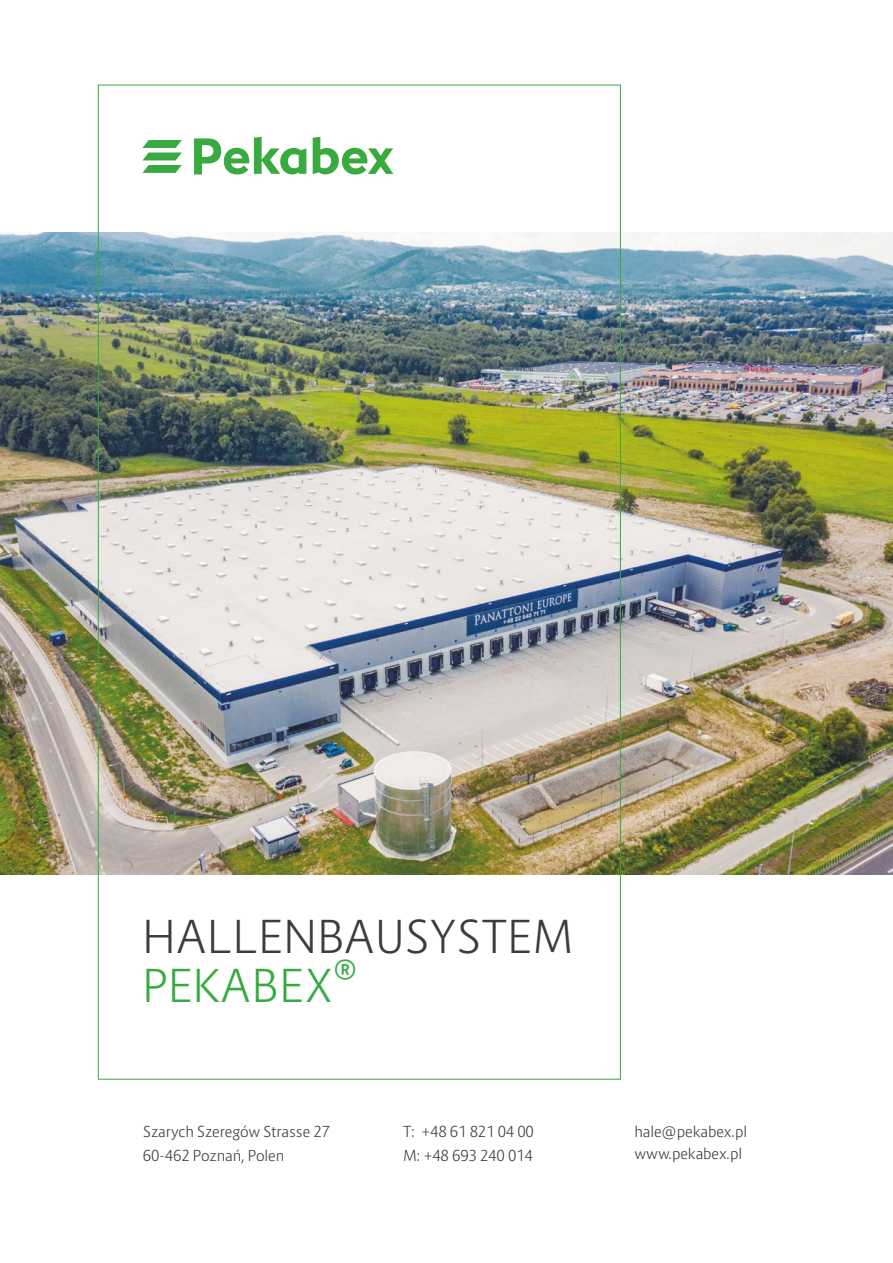
<style>
.page{position:relative;width:893px;height:1263px;background:#fff}
.page>*{position:absolute;margin:0;border:0;box-sizing:border-box;transform-origin:0 0}
.t1{font:300 44.85px "Route 159";letter-spacing:.01em;color:#3c3c3b}
.t2{font:300 44.85px "Route 159";letter-spacing:.01em;color:#37aa40}
.t3{font:26.1px "Route 159";color:#37aa40}
.t4{font:300 15px/24px "Route 159";letter-spacing:-.01em;color:#3c3c3b}
</style>
<div class="page">
<img style="left:0;top:233px;width:893px;height:641px">
<svg style="left:194px;top:137px;width:112px;height:38px"></svg>
<svg style="left:313px;top:137px;width:80px;height:38px"></svg>
<svg style="left:142px;top:140px;width:40px;height:33px"></svg>
<h1 class="t1" style="left:142px;top:909px;width:433px">HALLENBAUSYSTEM</h1>
<h1 class="t2" style="left:142px;top:958px;width:192px">PEKABEX</h1>
<h2 class="t3" style="left:334px;top:953px;width:25px">®</h2>
<p class="t4" style="left:143px;top:1119px;width:189px">Szarych Szeregów Strasse 27<br>60-462 Poznań, Polen</p>
<p class="t4" style="left:403px;top:1119px;width:132px">T: +48 61 821 04 00</p>
<p class="t4" style="left:635px;top:1119px;width:114px">hale@pekabex.pl</p>
<p class="t4" style="left:403px;top:1143px;width:131px">M: +48 693 240 014</p>
<p class="t4" style="left:635px;top:1141px;width:109px">www.pekabex.pl</p>
</div>
